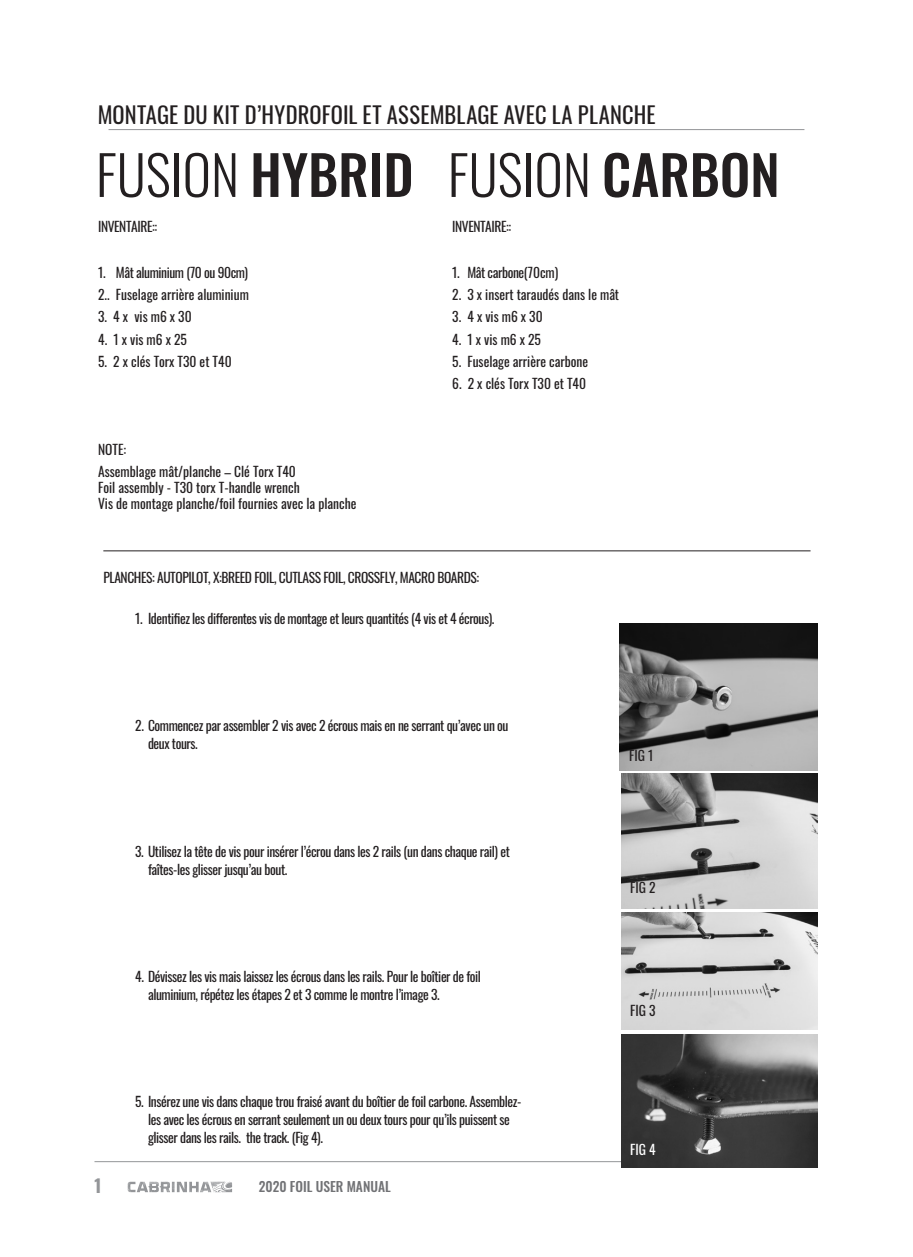
<style>
.page{position:relative;width:913px;height:1257px;background:#fff}
.page>*{position:absolute;margin:0;border:0;box-sizing:border-box;transform-origin:0 0}
.t1{font:300 54px "Oswald";color:#231f20}
.t2{font:22.5px "Oswald";letter-spacing:.005em;color:#231f20}
.t3{font:700 18px "Oswald";color:#939598}
.t4{font:13.5px/18px "Oswald";letter-spacing:-.03em;color:#231f20}
.t5{font:13.5px/15.8px "Oswald";color:#231f20}
.t6{font:500 13.5px "Oswald";color:#717275}
.t7{font:13.5px "Oswald";color:#231f20}
.t8{font:13.5px "Oswald";color:#fff}
.s1{font-weight:500}
</style>
<div class="page">
<hr style="left:108px;top:129px;width:696px;height:1px;background:#939598">
<hr style="left:94px;top:1161px;width:696px;height:1px;background:#939598">
<svg style="left:128px;top:1181px;width:104px;height:11px"></svg>
<hr style="left:103px;top:550px;width:707px;height:1px;background:#231f20">
<img style="left:619px;top:624px;width:198px;height:147px">
<img style="left:621px;top:1034px;width:196px;height:133px">
<img style="left:621px;top:912px;width:196px;height:117px">
<img style="left:621px;top:774px;width:196px;height:134px">
<p class="t2" style="left:98px;top:95px;width:559px">MONTAGE DU KIT D’HYDROFOIL ET ASSEMBLAGE AVEC LA PLANCHE</p>
<p class="t1" style="left:96px;top:127px;width:319px">FUSION <span class="s1">HYBRID</span></p>
<p class="t4" style="left:98px;top:216px;width:60px">INVENTAIRE::</p>
<p class="t4" style="left:98px;top:262px;width:151px">1. Mât aluminium (70 ou 90cm)</p>
<p class="t5" style="left:98px;top:285px;width:152px">2.. Fuselage arrière aluminium</p>
<p class="t4" style="left:98px;top:306px;width:95px">3. 4 x vis m6 x 30</p>
<p class="t4" style="left:98px;top:329px;width:90px">4. 1 x vis m6 x 25</p>
<p class="t5" style="left:98px;top:352px;width:135px">5. 2 x clés Torx T30 et T40</p>
<p class="t1" style="left:447px;top:127px;width:333px">FUSION <span class="s1">CARBON</span></p>
<p class="t4" style="left:452px;top:216px;width:60px">INVENTAIRE::</p>
<p class="t4" style="left:452px;top:262px;width:107px">1. Mât carbone(70cm)</p>
<p class="t5" style="left:452px;top:285px;width:168px">2. 3 x insert taraudés dans le mât</p>
<p class="t4" style="left:452px;top:306px;width:92px">3. 4 x vis m6 x 30</p>
<p class="t4" style="left:452px;top:329px;width:90px">4. 1 x vis m6 x 25</p>
<p class="t5" style="left:452px;top:352px;width:137px">5. Fuselage arrière carbone</p>
<p class="t5" style="left:452px;top:374px;width:135px">6. 2 x clés Torx T30 et T40</p>
<p class="t4" style="left:98px;top:439px;width:30px">NOTE:</p>
<p class="t5" style="left:98px;top:462px;width:259px">Assemblage mât/planche – Clé Torx T40<br>Foil assembly - T30 torx T-handle wrench<br>Vis de montage planche/foil fournies avec la planche</p>
<p class="t4" style="left:103px;top:567px;width:377px">PLANCHES: AUTOPILOT, X:BREED FOIL, CUTLASS FOIL, CROSSFLY, MACRO BOARDS:</p>
<p class="t4" style="left:135px;top:608px;width:360px">1. Identifiez les differentes vis de montage et leurs quantités (4 vis et 4 écrous).</p>
<p class="t4" style="left:148px;top:715px;width:362px;text-indent:-13px">2. Commencez par assembler 2 vis avec 2 écrous mais en ne serrant qu’avec un ou deux tours.</p>
<p class="t4" style="left:148px;top:841px;width:363px;text-indent:-13px">3. Utilisez la tête de vis pour insérer l’écrou dans les 2 rails (un dans chaque rail) et faîtes-les glisser jusqu’au bout.</p>
<p class="t4" style="left:148px;top:966px;width:334px;text-indent:-13px">4. Dévissez les vis mais laissez les écrous dans les rails. Pour le boîtier de foil aluminium, répétez les étapes 2 et 3 comme le montre l’image 3.</p>
<p class="t4" style="left:148px;top:1091px;width:374px;text-indent:-13px">5. Insérez une vis dans chaque trou fraisé avant du boîtier de foil carbone. Assemblez&shy;les avec les écrous en serrant seulement un ou deux tours pour qu’ils puissent se glisser dans les rails. the track. (Fig 4).</p>
<h3 class="t3" style="left:94px;top:1176px;width:9px">1</h3>
<p class="t6" style="left:259px;top:1179px;width:133px">2020 FOIL USER MANUAL</p>
<p class="t7" style="left:629px;top:743px;width:26px">FIG 1</p>
<p class="t7" style="left:630px;top:876px;width:27px">FIG 2</p>
<p class="t7" style="left:630px;top:998px;width:27px">FIG 3</p>
<p class="t8" style="left:630px;top:1137px;width:27px">FIG 4</p>
</div>
